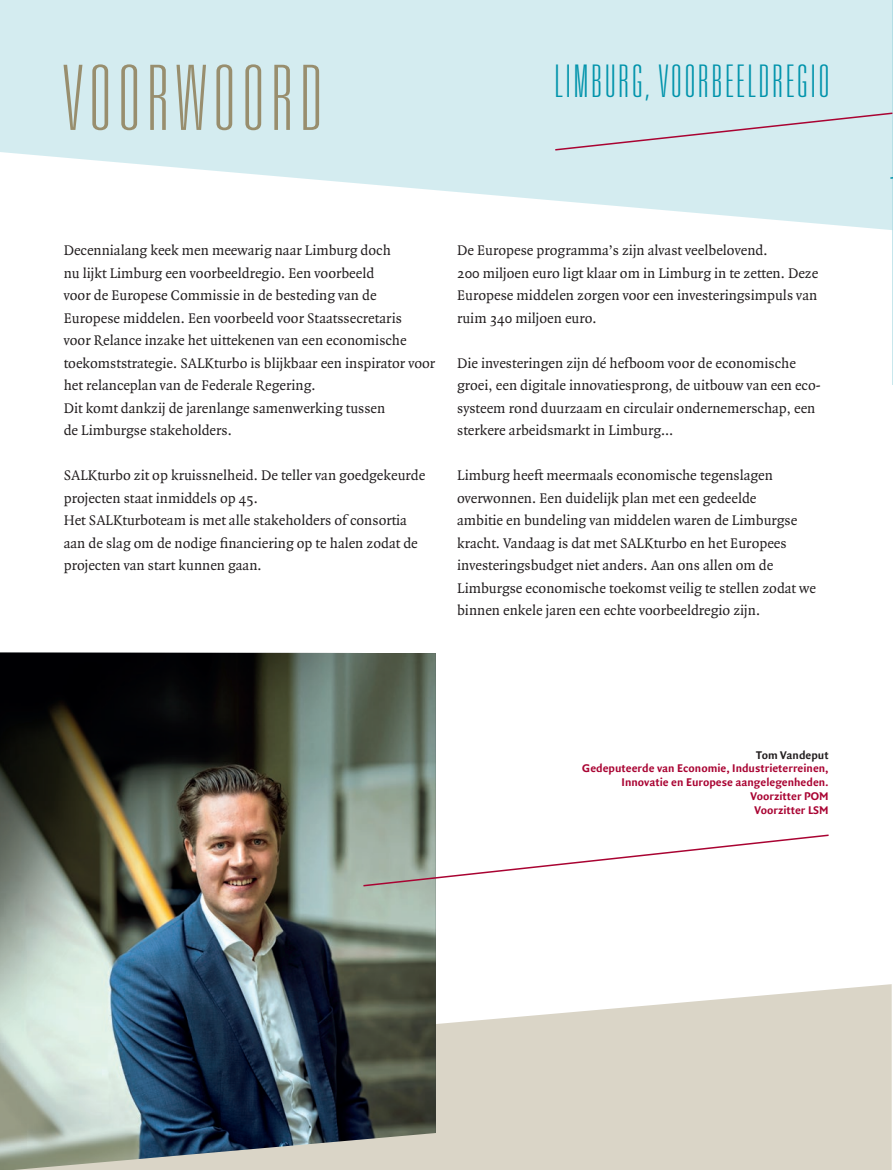
<style>
.page{position:relative;width:893px;height:1170px;background:#fff}
.page>*{position:absolute;margin:0;border:0;box-sizing:border-box;transform-origin:0 0}
.t1{font:100 ultra-condensed 90.15px "Univers";letter-spacing:.08em;color:#988e6e}
.t2{font:100 ultra-condensed 45px "Univers";letter-spacing:.07em;color:#0093ab}
.t3{font:15px/22.5px "Quadraat";color:#231f20}
.t4{font:700 12px/13.8px "Quadraat Sans";color:#a90332;text-align:right}
.t5{font:700 12px "Quadraat Sans";color:#231f20}
</style>
<div class="page">
<svg style="left:0;top:0;width:554px;height:201px;background:#d9eef1"></svg>
<svg style="left:554px;top:0;width:339px;height:385px"></svg>
<svg style="left:436px;top:984px;width:456px;height:185px;background:#dedace"></svg>
<img style="left:0;top:652px;width:436px;height:517px">
<svg style="left:13px;top:1115px;width:622px;height:54px;background:#9ea39d"></svg>
<svg style="left:362px;top:833px;width:467px;height:54px"></svg>
<h1 class="t1" style="left:64px;top:52px;width:260px">VOORWOORD</h1>
<h2 class="t2" style="left:555px;top:59px;width:276px">LIMBURG, VOORBEELDREGIO</h2>
<p class="t3" style="left:64px;top:239px;width:373px">Decennialang keek men meewarig naar Limburg doch<br>nu lijkt Limburg een voorbeeldregio. Een voorbeeld<br>voor de Europese Commissie in de besteding van de Europese middelen. Een voorbeeld voor Staatssecretaris<br>voor Relance inzake het uittekenen van een economische toekomststrategie. SALKturbo is blijkbaar een inspirator voor het relanceplan van de Federale Regering.<br>Dit komt dankzij de jarenlange samenwerking tussen<br>de Limburgse stakeholders.</p>
<p class="t3" style="left:64px;top:464px;width:363px">SALKturbo zit op kruissnelheid. De teller van goedgekeurde projecten staat inmiddels op 45.<br>Het SALKturboteam is met alle stakeholders of consortia aan de slag om de nodige financiering op te halen zodat de projecten van start kunnen gaan.</p>
<p class="t3" style="left:457px;top:239px;width:363px">De Europese programma’s zijn alvast veelbelovend.<br>200 miljoen euro ligt klaar om in Limburg in te zetten. Deze Europese middelen zorgen voor een investeringsimpuls van ruim 340 miljoen euro.</p>
<p class="t3" style="left:457px;top:352px;width:365px">Die investeringen zijn dé hefboom voor de economische groei, een digitale innovatiesprong, de uitbouw van een eco&shy;systeem rond duurzaam en circulair ondernemerschap, een sterkere arbeidsmarkt in Limburg…</p>
<p class="t3" style="left:457px;top:464px;width:360px">Limburg heeft meermaals economische tegenslagen overwonnen. Een duidelijk plan met een gedeelde<br>ambitie en bundeling van middelen waren de Limburgse kracht. Vandaag is dat met SALKturbo en het Europees investeringsbudget niet anders. Aan ons allen om de Limburgse economische toekomst veilig te stellen zodat we binnen enkele jaren een echte voorbeeldregio zijn.</p>
<p class="t5" style="left:756px;top:747px;width:74px">Tom Vandeput</p>
<p class="t4" style="left:582px;top:761px;width:248px">Gedeputeerde van Economie, Industrieterreinen,<br>Innovatie en Europese aangelegenheden.<br>Voorzitter POM<br>Voorzitter LSM</p>
</div>
